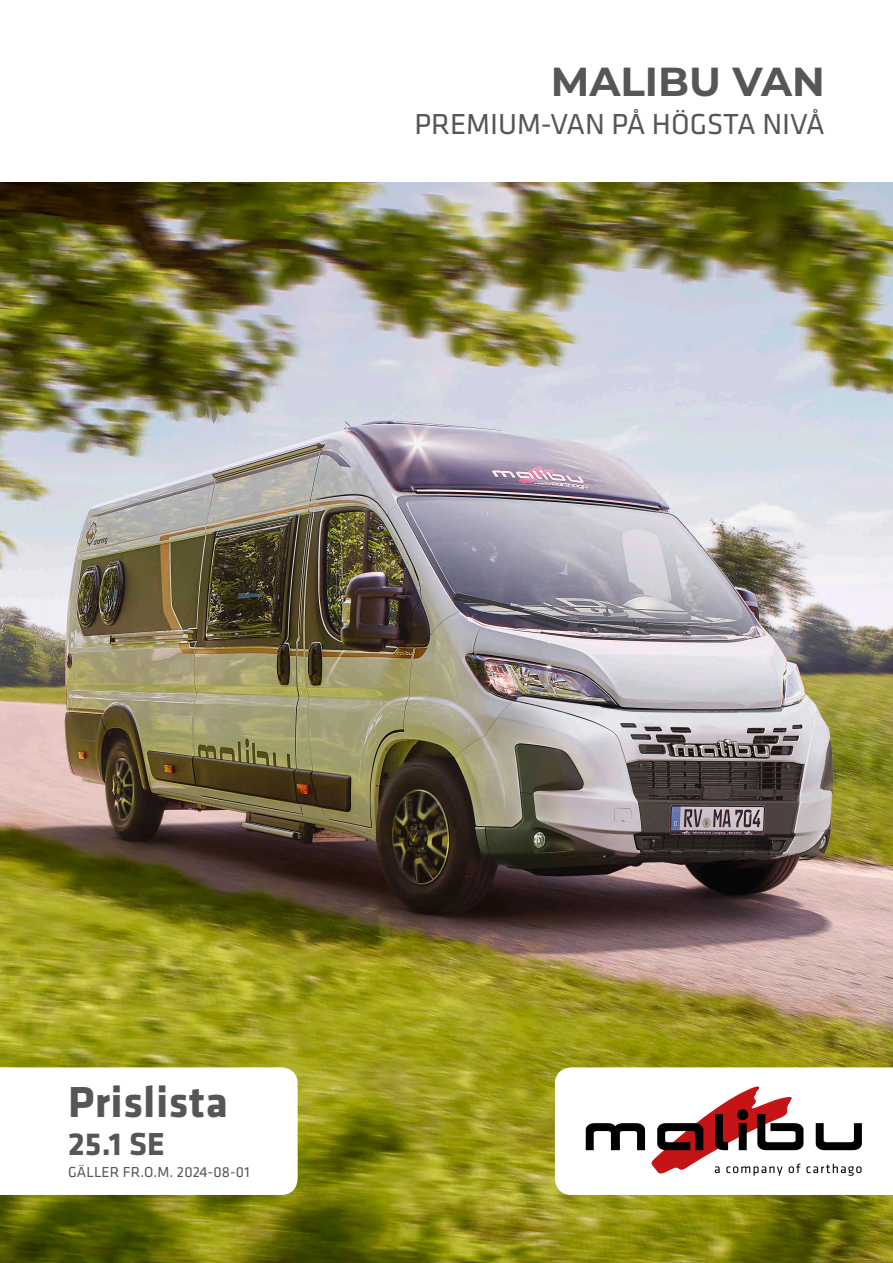
<style>
.page{position:relative;width:893px;height:1263px;background:#fff}
.page>*{position:absolute;margin:0;border:0;box-sizing:border-box;transform-origin:0 0}
.t1{font:700 45px "Klavika Basic";letter-spacing:.01em;color:#565655}
.t2{font:700 40.5px "Montserrat";color:#565655}
.t3{font:700 33px "Klavika Basic";color:#565655}
.t4{font:30px "Klavika Basic";color:#565655}
.t5{font:15px "Klavika Basic";letter-spacing:.01em;color:#565655}
</style>
<div class="page">
<img style="left:0;top:183px;width:893px;height:1080px">
<svg style="left:555px;top:1067px;width:338px;height:128px"></svg>
<svg style="left:0;top:1067px;width:298px;height:128px"></svg>
<h2 class="t2" style="left:551px;top:53px;width:276px">MALIBU VAN</h2>
<p class="t4" style="left:414px;top:104px;width:412px">PREMIUM-VAN PÅ HÖGSTA NIVÅ</p>
<h1 class="t1" style="left:68px;top:1069px;width:161px">Prislista</h1>
<p class="t3" style="left:68px;top:1120px;width:98px">25.1 SE</p>
<p class="t5" style="left:68px;top:1162px;width:183px">GÄLLER FR.O.M. 2024-08-01</p>
</div>
